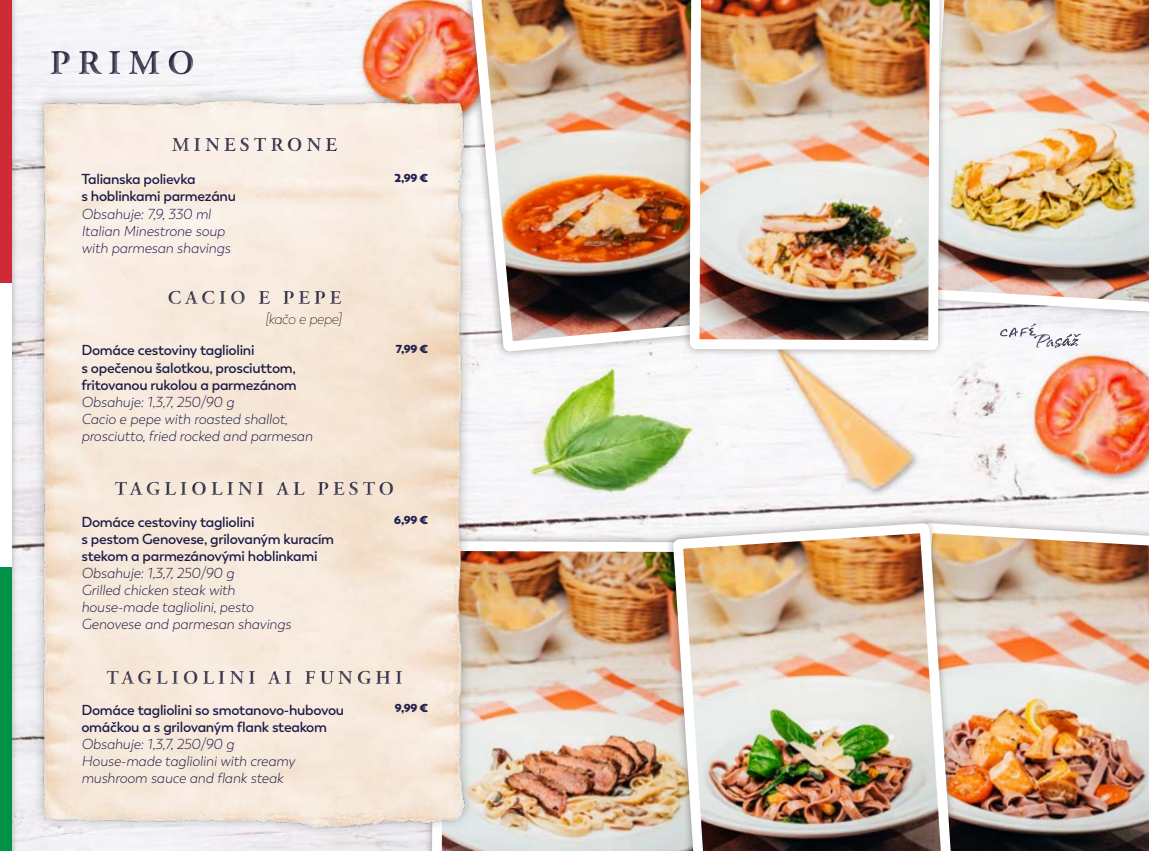
<style>
.page{position:relative;width:1149px;height:851px;background:#fff}
.page>*{position:absolute;margin:0;border:0;box-sizing:border-box;transform-origin:0 0}
.t1{font:700 34.5px "Adobe Garamond Pro";letter-spacing:.21em;color:#4c4a60}
.t2{font:700 19.5px "Adobe Garamond Pro";letter-spacing:.215em;color:#4c4a60}
.t3{font:italic 300 14.4px/17.1px "Boston";color:#1b1a48}
.t4{font:600 14.4px/17.1px "Boston";letter-spacing:-.02em;color:#1b1a48}
.t5{font:italic 200 14.4px "Boston";letter-spacing:-.02em;color:#000}
.t6{font:800 11.55px "Boston";letter-spacing:-.02em;color:#211f4d}
</style>
<div class="page">
<img style="left:19px;top:0;width:440px;height:850px">
<img style="left:427px;top:558px;width:236px;height:292px">
<div style="left:32px;top:89px;width:443px;height:749px;background:#000;opacity:.28"></div>
<img style="left:31px;top:101px;width:446px;height:726px">
<div style="left:42px;top:48px;width:160px;height:35px;background:#f5f4f8"></div>
<svg style="left:42px;top:42px;width:160px;height:33px"></svg>
<div style="left:158px;top:132px;width:193px;height:33px;background:#faeee6"></div>
<svg style="left:158px;top:128px;width:193px;height:23px"></svg>
<div style="left:154px;top:285px;width:201px;height:33px;background:#f7eada"></div>
<svg style="left:154px;top:281px;width:201px;height:23px"></svg>
<div style="left:101px;top:478px;width:307px;height:31px;background:#fff;opacity:.75"></div>
<svg style="left:101px;top:471px;width:306px;height:32px;background:#f1e1d3"></svg>
<div style="left:92px;top:665px;width:324px;height:33px;background:#f7e9dd"></div>
<svg style="left:92px;top:660px;width:324px;height:24px"></svg>
<img style="left:960px;top:636px;width:188px;height:214px">
<svg style="left:459px;top:0;width:6px;height:361px;background:#e4baab"></svg>
<img style="left:465px;top:0;width:219px;height:558px">
<img style="left:944px;top:0;width:204px;height:636px">
<img style="left:663px;top:514px;width:297px;height:336px">
<img style="left:669px;top:528px;width:285px;height:322px">
<svg style="left:999px;top:323px;width:81px;height:25px"></svg>
<img style="left:680px;top:0;width:267px;height:358px">
<img style="left:684px;top:0;width:260px;height:850px">
<div style="left:0;top:0;width:19px;height:850px;background:#000;opacity:.34"></div>
<div style="left:0;top:0;width:11px;height:283px;background:#ce2b37"></div>
<div style="left:0;top:283px;width:11px;height:284px;background:#fff"></div>
<div style="left:0;top:567px;width:11px;height:283px;background:#009246"></div>
<h1 class="t1" style="left:50px;top:43px;width:146px">PRIMO</h1>
<h2 class="t2" style="left:172px;top:133px;width:166px">MINESTRONE</h2>
<p class="t4" style="left:81px;top:171px;width:156px">Talianska polievka<br>s hoblinkami parmezánu</p>
<p class="t3" style="left:81px;top:205px;width:150px">Obsahuje: 7,9, 330 ml<br>Italian Minestrone soup with parmesan shavings</p>
<h2 class="t2" style="left:168px;top:286px;width:175px">CACIO E PEPE</h2>
<p class="t5" style="left:265px;top:311px;width:78px">[kačo e pepe]</p>
<p class="t4" style="left:81px;top:342px;width:217px">Domáce cestoviny tagliolini<br>s opečenou šalotkou, prosciuttom, fritovanou rukolou a parmezánom</p>
<p class="t3" style="left:81px;top:393px;width:232px">Obsahuje: 1,3,7, 250/90 g<br>Cacio e pepe with roasted shallot, prosciutto, fried rocked and parmesan</p>
<p class="t6" style="left:394px;top:170px;width:35px">2,99 €</p>
<p class="t6" style="left:395px;top:341px;width:34px">7,99 €</p>
<h2 class="t2" style="left:115px;top:477px;width:281px">TAGLIOLINI AL PESTO</h2>
<p class="t4" style="left:81px;top:513px;width:254px">Domáce cestoviny tagliolini<br>s pestom Genovese, grilovaným kuracím stekom a parmezánovými hoblinkami</p>
<p class="t3" style="left:81px;top:564px;width:211px">Obsahuje: 1,3,7, 250/90 g<br>Grilled chicken steak with house-made tagliolini, pesto<br>Genovese and parmesan shavings</p>
<p class="t6" style="left:394px;top:512px;width:35px">6,99 €</p>
<h2 class="t2" style="left:106px;top:666px;width:298px">TAGLIOLINI AI FUNGHI</h2>
<p class="t4" style="left:81px;top:701px;width:264px">Domáce tagliolini so smotanovo-hubovou omáčkou a s grilovaným flank steakom</p>
<p class="t3" style="left:81px;top:735px;width:215px">Obsahuje: 1,3,7, 250/90 g<br>House-made tagliolini with creamy mushroom sauce and flank steak</p>
<p class="t6" style="left:394px;top:700px;width:35px">9,99 €</p>
</div>
